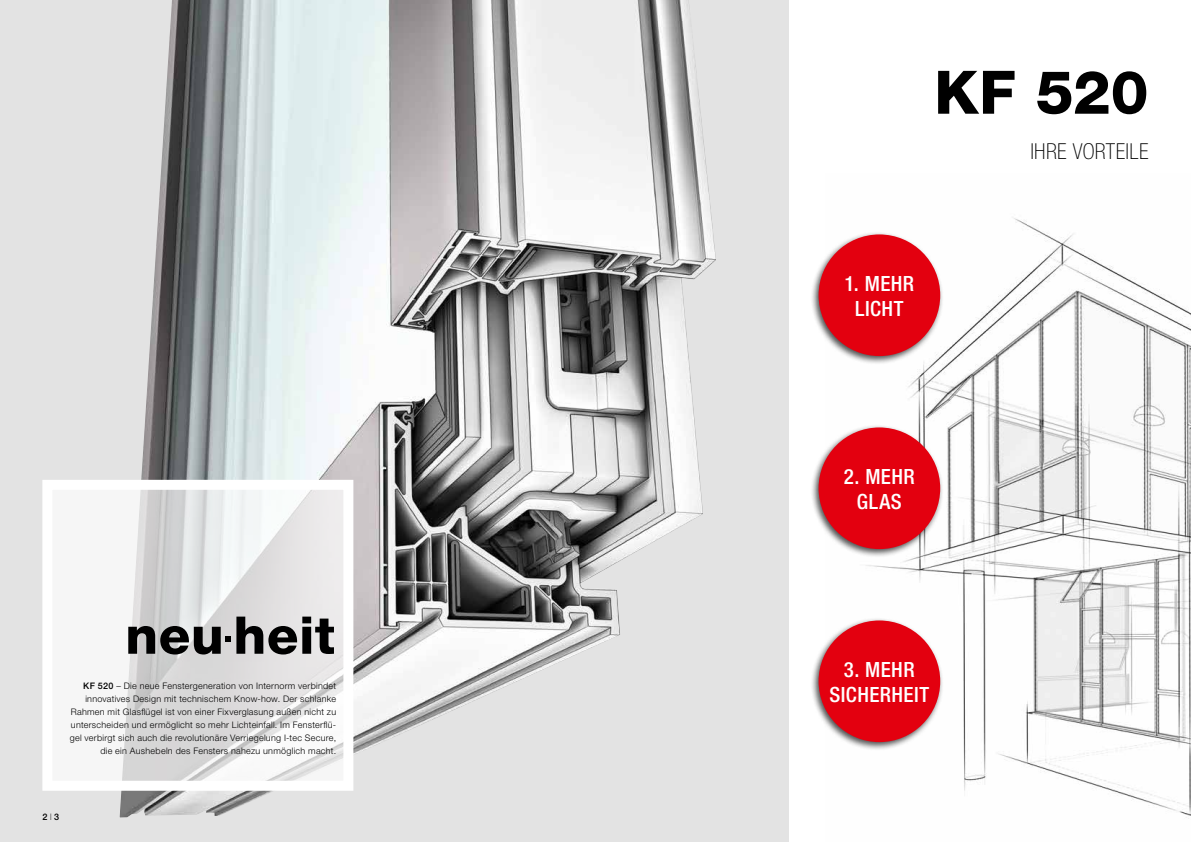
<style>
.page{position:relative;width:1191px;height:842px;background:#fff}
.page>*{position:absolute;margin:0;border:0;box-sizing:border-box;transform-origin:0 0}
.t1{font:800 60px "Helvetica Neue LT Pro";color:#000}
.t2{font:800 52px "Helvetica Neue LT Pro";letter-spacing:.01em;color:#000}
.t3{font:100 condensed 22px "Helvetica Neue LT Pro";letter-spacing:.01em;color:#000}
.t4{font:500 condensed 21px/25px "Helvetica Neue LT Pro";letter-spacing:.02em;color:#fff;text-align:center}
.t5{font:300 9px/13px "Helvetica Neue LT Pro";letter-spacing:.03em;color:#000;text-align:right}
.t6{font:500 9px "Helvetica Neue LT Pro";color:#000}
.s1{font-weight:500}
.s2{font-weight:100}
</style>
<div class="page">
<div style="left:0;top:0;width:788px;height:842px;background:#e3e3e3"></div>
<img style="left:120px;top:0;width:596px;height:817px">
<img style="left:866px;top:218px;width:325px;height:601px">
<div style="left:42px;top:480px;width:311px;height:311px;border:10px solid #fff"></div>
<svg style="left:48px;top:485px;width:301px;height:301px"></svg>
<svg style="left:225px;top:636px;width:5px;height:6px"></svg>
<div style="left:810px;top:231px;width:134px;height:134px;background:#000;opacity:.68"></div>
<div style="left:818px;top:234px;width:122px;height:122px;background:#e3000f;border-radius:50%"></div>
<div style="left:810px;top:424px;width:134px;height:134px;background:#000;opacity:.68"></div>
<div style="left:818px;top:427px;width:122px;height:122px;background:#e3000f;border-radius:50%"></div>
<div style="left:810px;top:617px;width:134px;height:134px;background:#000;opacity:.68"></div>
<div style="left:818px;top:620px;width:122px;height:122px;background:#e3000f;border-radius:50%"></div>
<h2 class="t2" style="left:125px;top:604px;width:211px">neu heit</h2>
<p class="t5" style="left:70px;top:679px;width:268px"><span class="s1">KF 520</span> – Die neue Fenstergeneration von Internorm verbindet innovatives Design mit technischem Know-how. Der schlanke Rahmen mit Glasflügel ist von einer Fixverglasung außen nicht zu unterscheiden und ermöglicht so mehr Lichteinfall. Im Fensterflü&shy;gel verbirgt sich auch die revolutionäre Verriegelung I-tec Secure, die ein Aushebeln des Fensters nahezu unmöglich macht.</p>
<p class="t6" style="left:43px;top:811px;width:18px">2 <span class="s2">I</span> 3</p>
<h1 class="t1" style="left:934px;top:57px;width:216px">KF 520</h1>
<h3 class="t3" style="left:1030px;top:138px;width:119px">IHRE VORTEILE</h3>
<h3 class="t4" style="left:844px;top:270px;width:71px">1. MEHR<br>LICHT</h3>
<h3 class="t4" style="left:844px;top:463px;width:72px">2. MEHR<br>GLAS</h3>
<h3 class="t4" style="left:829px;top:656px;width:101px">3. MEHR<br>SICHERHEIT</h3>
</div>
